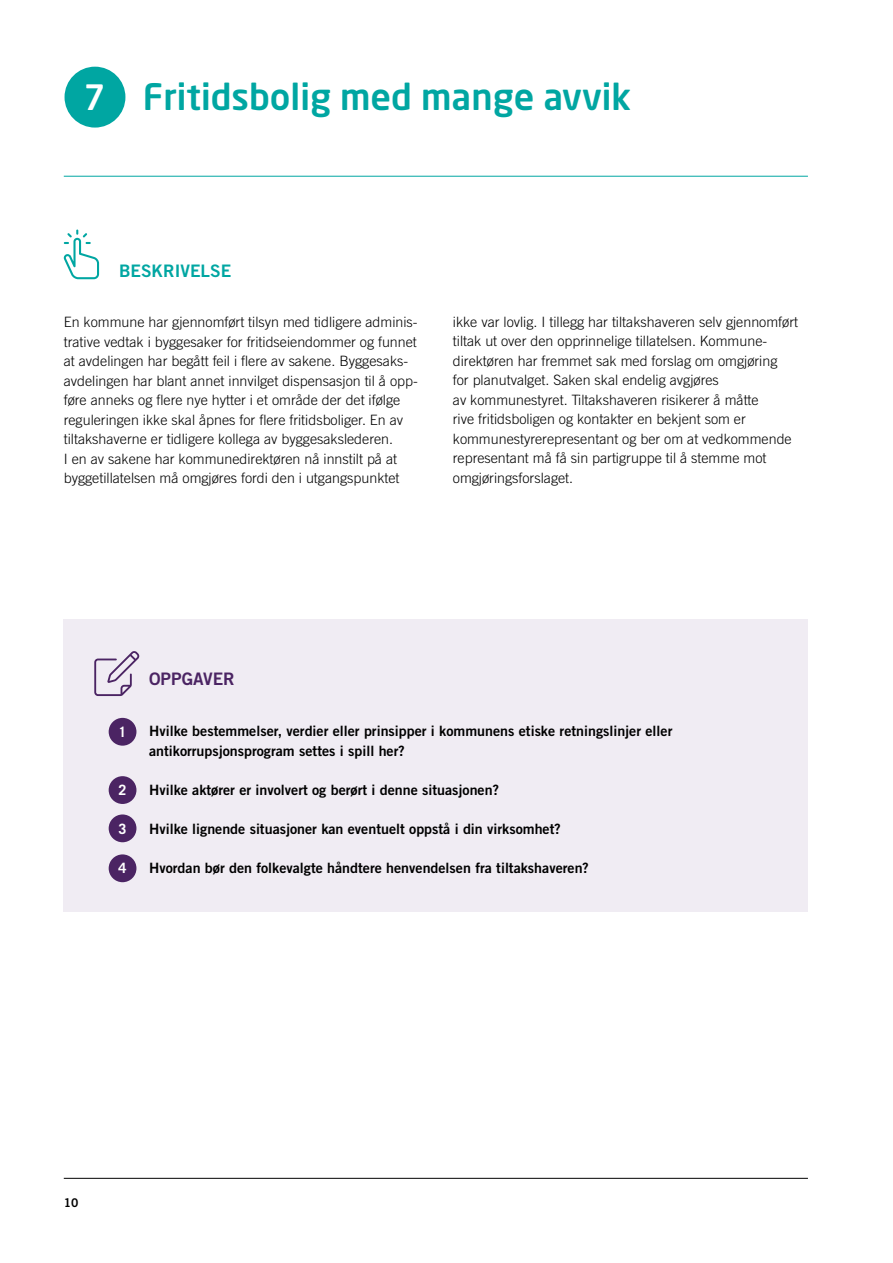
<style>
.page{position:relative;width:893px;height:1263px;background:#fff}
.page>*{position:absolute;margin:0;border:0;box-sizing:border-box;transform-origin:0 0}
.t1{font:500 36px "Neo Sans Std";color:#00a6a2}
.t2{font:500 34.5px "Neo Sans Std";color:#fff}
.t3{font:17.25px "Trade Gothic LT Bold Two";color:#00a6a2}
.t4{font:17.25px "Trade Gothic LT Bold Two";color:#4b2463}
.t5{font:300 14.25px/19.5px "Trade Gothic LT";color:#000}
.t6{font:14.25px/19.5px "Trade Gothic LT Bold Two";color:#000}
.t7{font:700 14.25px "Trade Gothic LT";color:#fff}
.t8{font:12px "Trade Gothic LT Bold Two";color:#000}
</style>
<div class="page">
<hr style="left:64px;top:1178px;width:744px;height:1px;background:#000">
<div style="left:64px;top:619px;width:744px;height:293px;background:#f0ecf3"></div>
<svg style="left:94px;top:651px;width:46px;height:45px"></svg>
<hr style="left:64px;top:176px;width:744px;height:1px;background:#00a6a2">
<div style="left:109px;top:718px;width:27px;height:28px;background:#4b2463;border-radius:50%"></div>
<div style="left:109px;top:776px;width:27px;height:28px;background:#4b2463;border-radius:50%"></div>
<div style="left:109px;top:814px;width:27px;height:28px;background:#4b2463;border-radius:50%"></div>
<div style="left:109px;top:854px;width:27px;height:28px;background:#4b2463;border-radius:50%"></div>
<div style="left:65px;top:67px;width:60px;height:61px;background:#00a6a2;border-radius:50%"></div>
<svg style="left:64px;top:230px;width:35px;height:49px"></svg>
<h2 class="t2" style="left:84px;top:76px;width:23px">7</h2>
<h1 class="t1" style="left:143px;top:74px;width:490px">Fritidsbolig med mange avvik</h1>
<p class="t3" style="left:119px;top:260px;width:114px">BESKRIVELSE</p>
<p class="t5" style="left:64px;top:312px;width:355px">En kommune har gjennomført tilsyn med tidligere adminis&shy;trative vedtak i byggesaker for fritidseiendommer og funnet at avdelingen har begått feil i flere av sakene. Byggesaks&shy;avdelingen har blant annet innvilget dispensasjon til å opp&shy;føre anneks og flere nye hytter i et område der det ifølge reguleringen ikke skal åpnes for flere fritidsboliger. En av tiltakshaverne er tidligere kollega av byggesakslederen.<br>I en av sakene har kommunedirektøren nå innstilt på at byggetillatelsen må omgjøres fordi den i utgangspunktet</p>
<p class="t5" style="left:453px;top:312px;width:347px">ikke var lovlig. I tillegg har tiltakshaveren selv gjennomført tiltak ut over den opprinnelige tillatelsen. Kommune&shy;direktøren har fremmet sak med forslag om omgjøring<br>for planutvalget. Saken skal endelig avgjøres<br>av kommunestyret. Tiltakshaveren risikerer å måtte<br>rive fritidsboligen og kontakter en bekjent som er kommunestyrerepresentant og ber om at vedkommende representant må få sin partigruppe til å stemme mot omgjøringsforslaget.</p>
<p class="t7" style="left:119px;top:723px;width:9px">1</p>
<p class="t7" style="left:119px;top:781px;width:9px">2</p>
<p class="t7" style="left:119px;top:820px;width:9px">3</p>
<p class="t7" style="left:119px;top:859px;width:9px">4</p>
<p class="t4" style="left:149px;top:668px;width:87px">OPPGAVER</p>
<p class="t6" style="left:149px;top:721px;width:525px">Hvilke bestemmelser, verdier eller prinsipper i kommunens etiske retningslinjer eller antikorrupsjonsprogram settes i spill her?</p>
<p class="t6" style="left:149px;top:780px;width:351px">Hvilke aktører er involvert og berørt i denne situasjonen?</p>
<p class="t6" style="left:149px;top:819px;width:413px">Hvilke lignende situasjoner kan eventuelt oppstå i din virksomhet?</p>
<p class="t6" style="left:149px;top:858px;width:441px">Hvordan bør den folkevalgte håndtere henvendelsen fra tiltakshaveren?</p>
<p class="t8" style="left:64px;top:1195px;width:16px">10</p>
</div>
